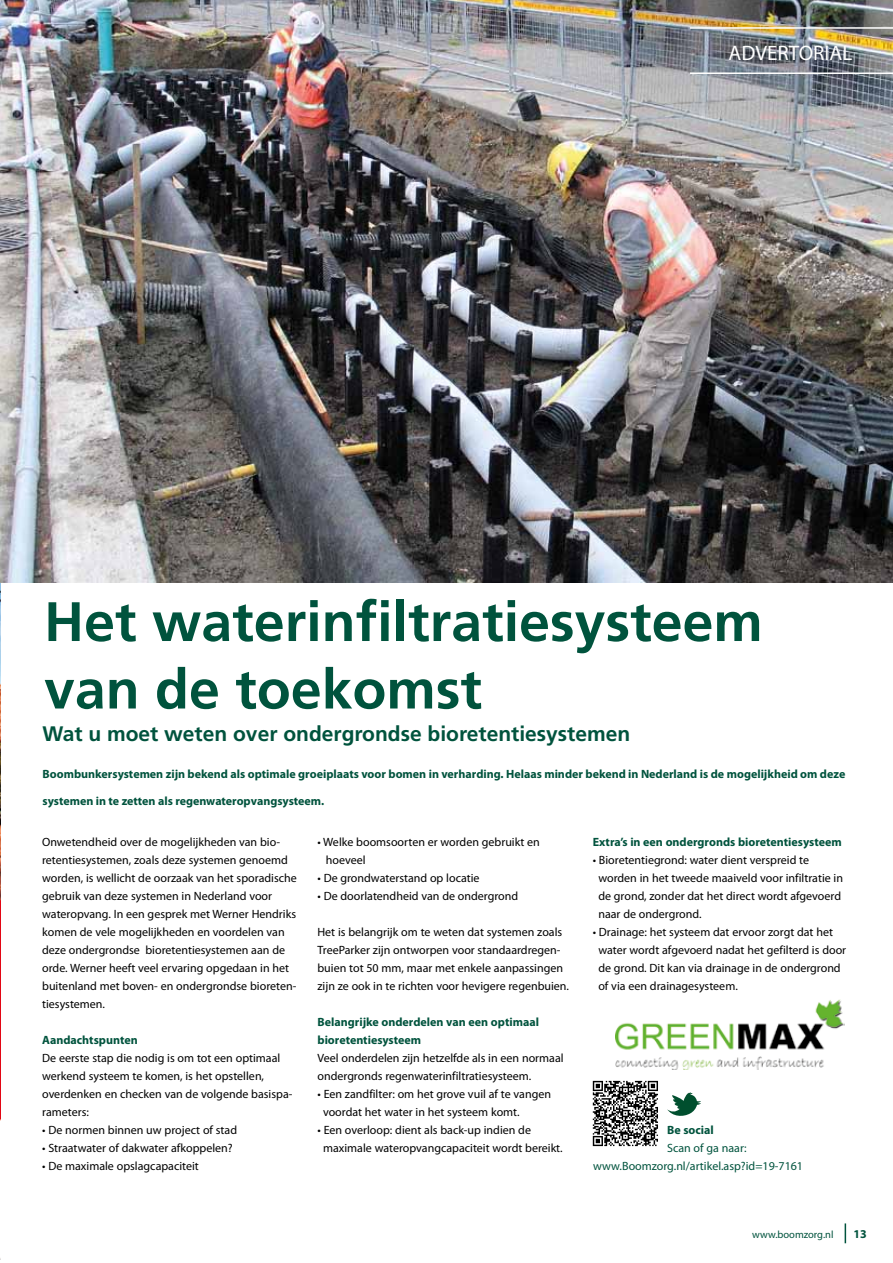
<style>
.page{position:relative;width:893px;height:1263px;background:#fff}
.page>*{position:absolute;margin:0;border:0;box-sizing:border-box;transform-origin:0 0}
.t1{font:700 55.5px/67.5px "Frutiger";color:#00533d}
.t2{font:700 21px "Frutiger";color:#00533d}
.t3{font:21px "Myriad Pro";color:#fff}
.t4{font:12px/18px "Myriad Pro";color:#000}
.t5{font:700 12px/18px "Myriad Pro";color:#00533d}
.t6{font:12px/18px "Myriad Pro";color:#00533d}
.t7{font:10.5px "Myriad Pro";color:#00533d}
</style>
<div class="page">
<svg style="left:845px;top:1223px;width:1px;height:20px"></svg>
<img style="left:0;top:583px;width:1px;height:677px">
<img style="left:0;top:0;width:893px;height:583px">
<hr style="left:690px;top:72px;width:203px;height:2px;background:#fff">
<hr style="left:690px;top:27px;width:203px;height:2px;background:#fff">
<img style="left:615px;top:999px;width:230px;height:70px">
<svg style="left:593px;top:1081px;width:65px;height:65px"></svg>
<svg style="left:667px;top:1092px;width:34px;height:24px"></svg>
<h2 class="t3" style="left:728px;top:40px;width:125px">ADVERTORIAL</h2>
<h1 class="t1" style="left:44px;top:587px;width:720px">Het waterinfiltratiesysteem van de toekomst</h1>
<h2 class="t2" style="left:43px;top:721px;width:589px">Wat u moet weten over ondergrondse bioretentiesystemen</h2>
<p class="t5" style="left:43px;top:765px;width:804px">Boombunkersystemen zijn bekend als optimale groeiplaats voor bomen in verharding. Helaas minder bekend in Nederland is de mogelijkheid om deze</p>
<p class="t5" style="left:43px;top:792px;width:283px">systemen in te zetten als regenwateropvangsysteem.</p>
<p class="t4" style="left:42px;top:833px;width:256px">Onwetendheid over de mogelijkheden van bio&shy;retentiesystemen, zoals deze systemen genoemd worden, is wellicht de oorzaak van het sporadische gebruik van deze systemen in Nederland voor wateropvang. In een gesprek met Werner Hendriks komen de vele mogelijkheden en voordelen van deze ondergrondse bioretentiesystemen aan de orde. Werner heeft veel ervaring opgedaan in het buitenland met boven- en ondergrondse bioreten&shy;tiesystemen.</p>
<p class="t5" style="left:42px;top:1031px;width:97px">Aandachtspunten</p>
<p class="t4" style="left:42px;top:1049px;width:252px">De eerste stap die nodig is om tot een optimaal werkend systeem te komen, is het opstellen, overdenken en checken van de volgende basispa&shy;rameters:</p>
<p class="t4" style="left:42px;top:1121px;width:196px">• De normen binnen uw project of stad</p>
<p class="t4" style="left:42px;top:1139px;width:192px">• Straatwater of dakwater afkoppelen?</p>
<p class="t4" style="left:42px;top:1157px;width:158px">• De maximale opslagcapaciteit</p>
<p class="t4" style="left:326px;top:833px;width:215px;text-indent:-8px">• Welke boomsoorten er worden gebruikt en hoeveel</p>
<p class="t4" style="left:317px;top:869px;width:164px">• De grondwaterstand op locatie</p>
<p class="t4" style="left:317px;top:887px;width:202px">• De doorlatendheid van de ondergrond</p>
<p class="t4" style="left:317px;top:923px;width:253px">Het is belangrijk om te weten dat systemen zoals TreeParker zijn ontworpen voor standaardregen&shy;buien tot 50 mm, maar met enkele aanpassingen zijn ze ook in te richten voor hevigere regenbuien.</p>
<p class="t5" style="left:317px;top:1013px;width:223px">Belangrijke onderdelen van een optimaal bioretentiesysteem</p>
<p class="t4" style="left:317px;top:1049px;width:248px">Veel onderdelen zijn hetzelfde als in een normaal ondergronds regenwaterinfiltratiesysteem.</p>
<p class="t4" style="left:323px;top:1085px;width:230px;text-indent:-6px">• Een zandfilter: om het grove vuil af te vangen voordat het water in het systeem komt.</p>
<p class="t4" style="left:323px;top:1121px;width:241px;text-indent:-6px">• Een overloop: dient als back-up indien de maximale wateropvangcapaciteit wordt bereikt.</p>
<p class="t5" style="left:593px;top:833px;width:250px">Extra’s in een ondergronds bioretentiesysteem</p>
<p class="t4" style="left:598px;top:851px;width:246px;text-indent:-6px">• Bioretentiegrond: water dient verspreid te worden in het tweede maaiveld voor infiltratie in de grond, zonder dat het direct wordt afgevoerd naar de ondergrond.</p>
<p class="t4" style="left:598px;top:923px;width:249px;text-indent:-6px">• Drainage: het systeem dat ervoor zorgt dat het water wordt afgevoerd nadat het gefilterd is door de grond. Dit kan via drainage in de ondergrond of via een drainagesysteem.</p>
<p class="t5" style="left:667px;top:1121px;width:48px">Be social</p>
<p class="t6" style="left:593px;top:1139px;width:211px;text-indent:74px">Scan of ga naar: www.Boomzorg.nl/artikel.asp?id=19-7161</p>
<p class="t7" style="left:752px;top:1228px;width:83px">www.boomzorg.nl</p>
<p class="t5" style="left:853px;top:1224px;width:15px">13</p>
</div>
